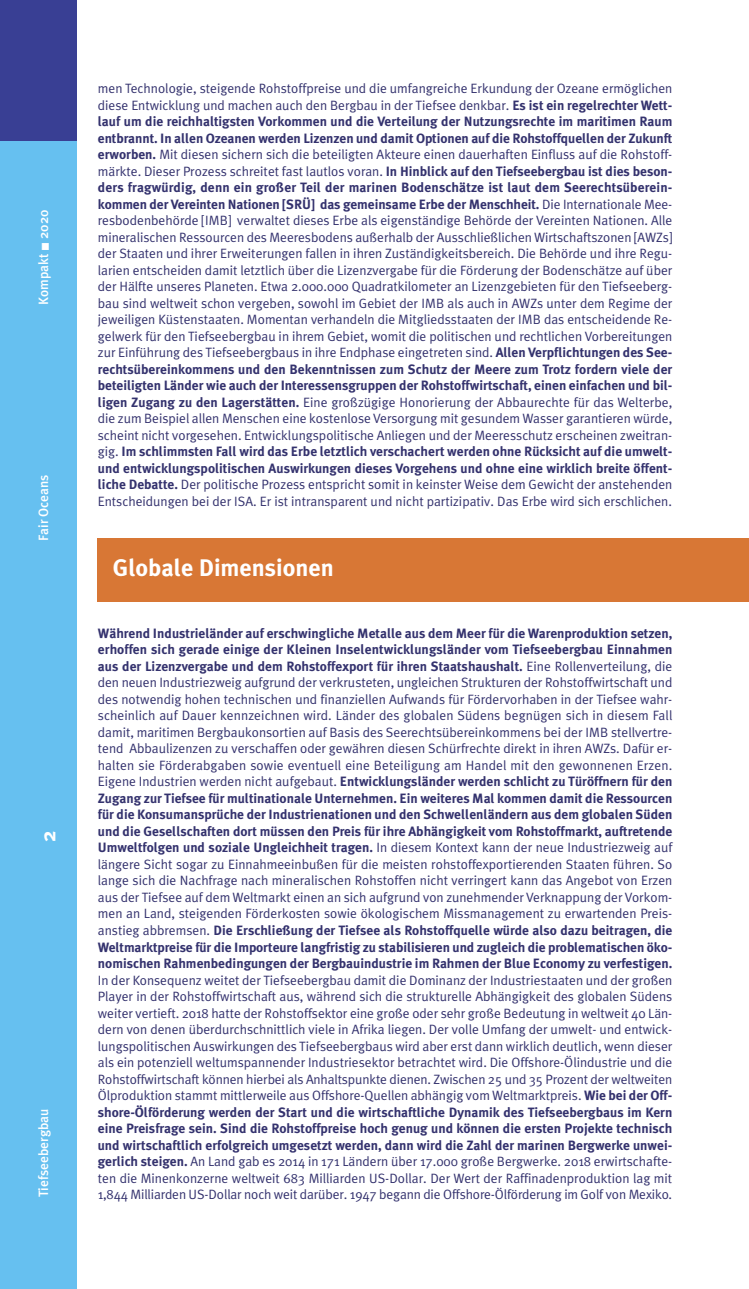
<style>
.page{position:relative;width:749px;height:1289px;background:#fff}
.page>*{position:absolute;margin:0;border:0;box-sizing:border-box;transform-origin:0 0}
.t1{font:700 24px "Meta Plus";color:#fff}
.t2{font:700 21px "Meta Plus";color:#fff}
.t3{font:13.5px/16.5px "Meta Plus Normal";color:#34326e;text-align:justify}
.t4{font:700 13.5px/16.5px "Meta Plus";color:#34326e}
.t5{font:500 13.5px "Meta Plus";color:#fff}
.s1{font-family:"Meta Plus";font-weight:700}
.s2{font-family:"Meta Plus Normal";font-weight:400}
</style>
<div class="page">
<div style="left:0;top:0;width:77px;height:1288px;background:#66c0f0"></div>
<div style="left:0;top:0;width:77px;height:140px;background:#393f94"></div>
<div style="left:98px;top:538px;width:650px;height:64px;background:#d87735"></div>
<p class="t5" style="left:36px;top:305px;width:97px;rotate:-90deg">Kompakt ■ 2020</p>
<p class="t5" style="left:36px;top:540px;width:68px;rotate:-90deg">Fair Oceans</p>
<h2 class="t2" style="left:36px;top:841px;width:13px;rotate:-90deg">2</h2>
<p class="t5" style="left:36px;top:1197px;width:90px;rotate:-90deg">Tiefseebergbau</p>
<p class="t3" style="left:98px;top:80px;width:576px">men Technologie, steigende Rohstoffpreise und die umfangreiche Erkundung der Ozeane ermöglichen diese Entwicklung und machen auch den Bergbau in der Tiefsee denkbar. <span class="s1">Es ist ein regelrechter Wett-</span></p>
<p class="t4" style="left:98px;top:113px;width:576px">lauf um die reichhaltigsten Vorkommen und die Verteilung der Nutzungsrechte im maritimen Raum entbrannt. In allen Ozeanen werden Lizenzen und damit Optionen auf die Rohstoffquellen der Zukunft</p>
<p class="t3" style="left:98px;top:146px;width:576px"><span class="s1">erworben.</span> Mit diesen sichern sich die beteiligten Akteure einen dauerhaften Einfluss auf die Rohstoff&shy;märkte. Dieser Prozess schreitet fast lautlos voran. <span class="s1">In Hinblick auf den Tiefseebergbau ist dies beson-</span></p>
<p class="t4" style="left:98px;top:179px;width:576px">ders fragwürdig, denn ein großer Teil der marinen Bodenschätze ist laut dem Seerechtsüberein&shy;kommen der Vereinten Nationen [SRÜ] das gemeinsame Erbe der Menschheit. <span class="s2">Die Internationale Mee-</span></p>
<p class="t3" style="left:98px;top:212px;width:576px">resbodenbehörde [IMB] verwaltet dieses Erbe als eigenständige Behörde der Vereinten Nationen. Alle mineralischen Ressourcen des Meeresbodens außerhalb der Ausschließlichen Wirtschaftszonen [AWZs] der Staaten und ihrer Erweiterungen fallen in ihren Zuständigkeitsbereich. Die Behörde und ihre Regu&shy;larien entscheiden damit letztlich über die Lizenzvergabe für die Förderung der Bodenschätze auf über der Hälfte unseres Planeten. Etwa 2.000.000 Quadratkilometer an Lizenzgebieten für den Tiefseeberg&shy;bau sind weltweit schon vergeben, sowohl im Gebiet der IMB als auch in AWZs unter dem Regime der jeweiligen Küstenstaaten. Momentan verhandeln die Mitgliedsstaaten der IMB das entscheidende Re&shy;gelwerk für den Tiefseebergbau in ihrem Gebiet, womit die politischen und rechtlichen Vorbereitungen zur Einführung des Tiefseebergbaus in ihre Endphase eingetreten sind. <span class="s1">Allen Verpflichtungen des See-</span></p>
<p class="t4" style="left:98px;top:361px;width:576px">rechtsübereinkommens und den Bekenntnissen zum Schutz der Meere zum Trotz fordern viele der beteiligten Länder wie auch der Interessensgruppen der Rohstoffwirtschaft, einen einfachen und bil-</p>
<p class="t3" style="left:98px;top:394px;width:576px"><span class="s1">ligen Zugang zu den Lagerstätten.</span> Eine großzügige Honorierung der Abbaurechte für das Welterbe, die zum Beispiel allen Menschen eine kostenlose Versorgung mit gesundem Wasser garantieren würde, scheint nicht vorgesehen. Entwicklungspolitische Anliegen und der Meeresschutz erscheinen zweitran-</p>
<p class="t4" style="left:98px;top:443px;width:576px"><span class="s2">gig.</span> Im schlimmsten Fall wird das Erbe letztlich verschachert werden ohne Rücksicht auf die umwelt&shy;und entwicklungspolitischen Auswirkungen dieses Vorgehens und ohne eine wirklich breite öffent-</p>
<p class="t3" style="left:98px;top:476px;width:576px"><span class="s1">liche Debatte.</span> Der politische Prozess entspricht somit in keinster Weise dem Gewicht der anstehenden<br>Entscheidungen bei der ISA. Er ist intransparent und nicht partizipativ. Das Erbe wird sich erschlichen.</p>
<h1 class="t1" style="left:113px;top:554px;width:222px">Globale Dimensionen</h1>
<p class="t4" style="left:98px;top:625px;width:576px;text-align:justify">Während Industrieländer auf erschwingliche Metalle aus dem Meer für die Warenproduktion setzen, erhoffen sich gerade einige der Kleinen Inselentwicklungsländer vom Tiefseebergbau Einnahmen aus der Lizenzvergabe und dem Rohstoffexport für ihren Staatshaushalt. <span class="s2">Eine Rollenverteilung, die</span></p>
<p class="t3" style="left:98px;top:674px;width:576px">den neuen Industriezweig aufgrund der verkrusteten, ungleichen Strukturen der Rohstoffwirtschaft und des notwendig hohen technischen und finanziellen Aufwands für Fördervorhaben in der Tiefsee wahr&shy;scheinlich auf Dauer kennzeichnen wird. Länder des globalen Südens begnügen sich in diesem Fall damit, maritimen Bergbaukonsortien auf Basis des Seerechtsübereinkommens bei der IMB stellvertre&shy;tend Abbaulizenzen zu verschaffen oder gewähren diesen Schürfrechte direkt in ihren AWZs. Dafür er&shy;halten sie Förderabgaben sowie eventuell eine Beteiligung am Handel mit den gewonnenen Erzen.</p>
<p class="t4" style="left:98px;top:773px;width:576px;text-align:justify"><span class="s2">Eigene Industrien werden nicht aufgebaut.</span> Entwicklungsländer werden schlicht zu Türöffnern für den Zugang zur Tiefsee für multinationale Unternehmen. Ein weiteres Mal kommen damit die Ressourcen für die Konsumansprüche der Industrienationen und den Schwellenländern aus dem globalen Süden und die Gesellschaften dort müssen den Preis für ihre Abhängigkeit vom Rohstoffmarkt, auftretende</p>
<p class="t3" style="left:98px;top:839px;width:576px"><span class="s1">Umweltfolgen und soziale Ungleichheit tragen.</span> In diesem Kontext kann der neue Industriezweig auf längere Sicht sogar zu Einnahmeeinbußen für die meisten rohstoffexportierenden Staaten führen. So lange sich die Nachfrage nach mineralischen Rohstoffen nicht verringert kann das Angebot von Erzen aus der Tiefsee auf dem Weltmarkt einen an sich aufgrund von zunehmender Verknappung der Vorkom&shy;men an Land, steigenden Förderkosten sowie ökologischem Missmanagement zu erwartenden Preis-</p>
<p class="t4" style="left:98px;top:922px;width:576px;text-align:justify"><span class="s2">anstieg abbremsen.</span> Die Erschließung der Tiefsee als Rohstoffquelle würde also dazu beitragen, die Weltmarktpreise für die Importeure langfristig zu stabilisieren und zugleich die problematischen öko&shy;nomischen Rahmenbedingungen der Bergbauindustrie im Rahmen der Blue Economy zu verfestigen.</p>
<p class="t3" style="left:98px;top:971px;width:576px">In der Konsequenz weitet der Tiefseebergbau damit die Dominanz der Industriestaaten und der großen Player in der Rohstoffwirtschaft aus, während sich die strukturelle Abhängigkeit des globalen Südens weiter vertieft. 2018 hatte der Rohstoffsektor eine große oder sehr große Bedeutung in weltweit 40 Län&shy;dern von denen überdurchschnittlich viele in Afrika liegen. Der volle Umfang der umwelt- und entwick&shy;lungspolitischen Auswirkungen des Tiefseebergbaus wird aber erst dann wirklich deutlich, wenn dieser als ein potenziell weltumspannender Industriesektor betrachtet wird. Die Offshore-Ölindustrie und die Rohstoffwirtschaft können hierbei als Anhaltspunkte dienen. Zwischen 25 und 35 Prozent der weltweiten Ölproduktion stammt mittlerweile aus Offshore-Quellen abhängig vom Weltmarktpreis. <span class="s1">Wie bei der Off-</span></p>
<p class="t4" style="left:98px;top:1103px;width:576px;text-align:justify">shore-Ölförderung werden der Start und die wirtschaftliche Dynamik des Tiefseebergbaus im Kern eine Preisfrage sein. Sind die Rohstoffpreise hoch genug und können die ersten Projekte technisch und wirtschaftlich erfolgreich umgesetzt werden, dann wird die Zahl der marinen Bergwerke unwei-</p>
<p class="t3" style="left:98px;top:1153px;width:576px"><span class="s1">gerlich steigen.</span> An Land gab es 2014 in 171 Ländern über 17.000 große Bergwerke. 2018 erwirtschafte&shy;ten die Minenkonzerne weltweit 683 Milliarden US-Dollar. Der Wert der Raffinadenproduktion lag mit 1,844 Milliarden US-Dollar noch weit darüber. 1947 begann die Offshore-Ölförderung im Golf von Mexiko.</p>
</div>
